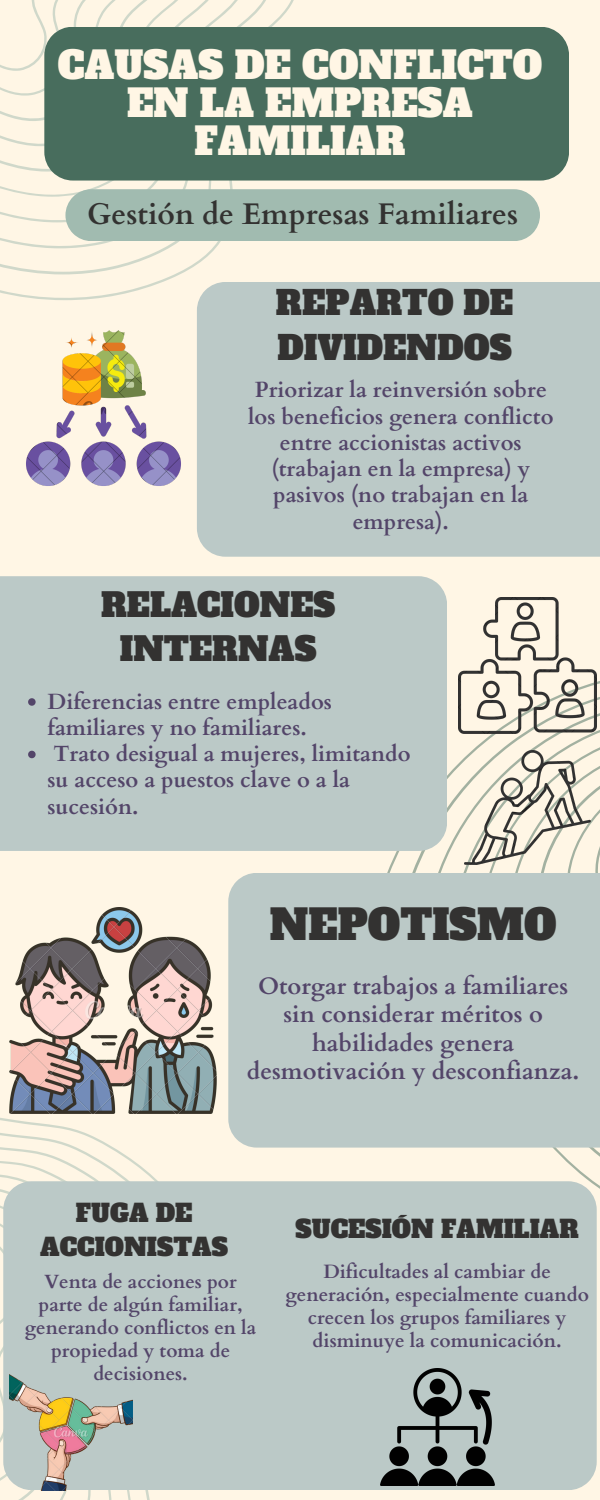
<style>
.page{position:relative;width:600px;height:1500px;background:#fff6e5}
.page>*{position:absolute;margin:0;border:0;box-sizing:border-box;transform-origin:0 0}
.t1{font:41px "Alfa Slab One";color:#333231}
.t2{font:37.2px/37.9px "Alfa Slab One";color:#fff6e5;text-align:center}
.t3{font:32.8px/45.6px "Alfa Slab One";color:#333231}
.t4{font:32.4px/44.7px "Alfa Slab One";color:#333231;text-align:center}
.t5{font:700 29.9px "Cardo";color:#333231}
.t6{font:24.2px/33.5px "Alfa Slab One";color:#333231;text-align:center}
.t7{font:700 23.7px/28.3px "Cardo";color:#534569;text-align:center}
.t8{font:700 22px/26.2px "Cardo";color:#534569}
.t9{font:700 19.2px/23px "Cardo";color:#534569;text-align:center}
.t10{font:700 19.1px/22.8px "Cardo";color:#534569;text-align:center}
</style>
<div class="page">
<svg style="left:387px;top:672px;width:213px;height:517px"></svg>
<svg style="left:0;top:1112px;width:158px;height:388px"></svg>
<div style="left:228px;top:873px;width:372px;height:275px;background:#bbc9c7"></div>
<div style="left:3px;top:1181px;width:594px;height:309px;background:#bbc9c7"></div>
<div style="left:197px;top:282px;width:403px;height:275px;background:#bbc9c7"></div>
<div style="left:0;top:576px;width:447px;height:275px;background:#bbc9c7"></div>
<svg style="left:0;top:0;width:302px;height:301px"></svg>
<div style="left:44px;top:27px;width:525px;height:154px;background:#486d5d"></div>
<div style="left:65px;top:189px;width:475px;height:52px;background:#a1bbb0"></div>
<img style="left:26px;top:331px;width:155px;height:155px">
<img style="left:458px;top:597px;width:138px;height:137px">
<img style="left:465px;top:750px;width:126px;height:115px">
<img style="left:10px;top:907px;width:207px;height:207px">
<img style="left:10px;top:1375px;width:122px;height:115px">
<img style="left:380px;top:1369px;width:114px;height:116px">
<svg style="left:28px;top:698px;width:8px;height:8px"></svg>
<svg style="left:28px;top:751px;width:8px;height:7px"></svg>
<h3 class="t2" style="left:58px;top:47px;width:486px">CAUSAS DE CONFLICTO<br>EN LA EMPRESA<br>FAMILIAR</h3>
<h2 class="t5" style="left:87px;top:195px;width:432px">Gestión de Empresas Familiares</h2>
<h5 class="t3" style="left:276px;top:280px;width:239px">REPARTO DE<br>DIVIDENDOS</h5>
<p class="t8" style="left:248px;top:377px;width:307px;text-align:center">Priorizar la reinversión sobre los beneficios genera conflicto entre accionistas activos (trabajan en la empresa) y pasivos (no trabajan en la empresa).</p>
<h1 class="t4" style="left:101px;top:583px;width:236px">RELACIONES<br>INTERNAS</h1>
<p class="t8" style="left:48px;top:689px;width:286px">Diferencias entre empleados familiares y no familiares.</p>
<p class="t8" style="left:48px;top:741px;width:365px">Trato desigual a mujeres, limitando su acceso a puestos clave o a la sucesión.</p>
<p class="t1" style="left:270px;top:897px;width:288px">NEPOTISMO</p>
<h2 class="t7" style="left:247px;top:973px;width:334px">Otorgar trabajos a familiares sin considerar méritos o habilidades genera desmotivación y desconfianza.</h2>
<p class="t6" style="left:40px;top:1197px;width:189px">FUGA DE<br>ACCIONISTAS</p>
<p class="t10" style="left:25px;top:1271px;width:233px">Venta de acciones por parte de algún familiar, generando conflictos en la propiedad y toma de decisiones.</p>
<p class="t6" style="left:296px;top:1212px;width:285px">SUCESIÓN FAMILIAR</p>
<h1 class="t9" style="left:285px;top:1260px;width:305px">Dificultades al cambiar de generación, especialmente cuando crecen los grupos familiares y disminuye la comunicación.</h1>
</div>
